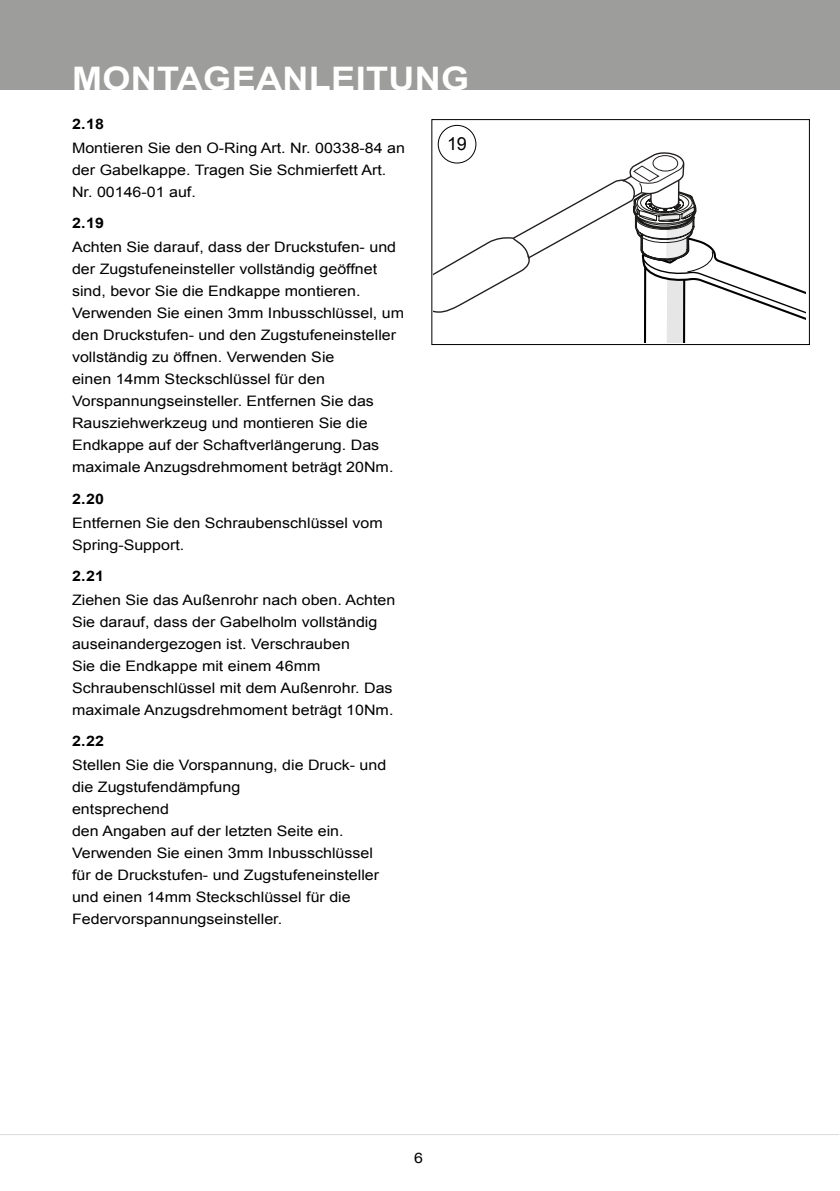
<style>
.page{position:relative;width:840px;height:1191px;background:#fff}
.page>*{position:absolute;margin:0;border:0;box-sizing:border-box;transform-origin:0 0}
.t1{font:700 32.4px "Arial";letter-spacing:.01em;color:#fff;scale:1.11 1}
.t2{font:18px "Arial";color:#000}
.t3{font:14.4px/22px "Arial";color:#000;scale:1.11 1}
.t4{font:700 14.4px "Arial";letter-spacing:.02em;color:#000;scale:1.11 1}
</style>
<div class="page">
<div style="left:0;top:0;width:839px;height:90px;background:#9d9d9c"></div>
<hr style="left:0;top:1134px;width:838px;height:1px;background:#dadada">
<div style="left:431px;top:119px;width:378px;height:226px;border:1px solid #000"></div>
<div style="left:437px;top:125px;width:39px;height:38px;border:1px solid #000;border-radius:50%"></div>
<svg style="left:433px;top:152px;width:371px;height:190px"></svg>
<h1 class="t1" style="left:72px;top:57px;width:359px">MONTAGEANLEITUNG</h1>
<p class="t4" style="left:72px;top:114px;width:30px">2.18</p>
<p class="t3" style="left:72px;top:137px;width:301px">Montieren Sie den O-Ring Art. Nr. 00338-84 an der Gabelkappe. Tragen Sie Schmierfett Art.<br>Nr. 00146-01 auf.</p>
<p class="t4" style="left:72px;top:213px;width:30px">2.19</p>
<p class="t3" style="left:72px;top:236px;width:300px">Achten Sie darauf, dass der Druckstufen- und der Zugstufeneinsteller vollständig geöffnet sind, bevor Sie die Endkappe montieren.<br>Verwenden Sie einen 3mm Inbusschlüssel, um den Druckstufen- und den Zugstufeneinsteller vollständig zu öffnen. Verwenden Sie<br>einen 14mm Steckschlüssel für den Vorspannungseinsteller. Entfernen Sie das Rausziehwerkzeug und montieren Sie die Endkappe auf der Schaftverlängerung. Das maximale Anzugsdrehmoment beträgt 20Nm.</p>
<p class="t4" style="left:72px;top:489px;width:30px">2.20</p>
<p class="t3" style="left:72px;top:512px;width:281px">Entfernen Sie den Schraubenschlüssel vom<br>Spring-Support.</p>
<p class="t4" style="left:72px;top:566px;width:30px">2.21</p>
<p class="t3" style="left:72px;top:589px;width:292px">Ziehen Sie das Außenrohr nach oben. Achten Sie darauf, dass der Gabelholm vollständig auseinandergezogen ist. Verschrauben<br>Sie die Endkappe mit einem 46mm Schraubenschlüssel mit dem Außenrohr. Das maximale Anzugsdrehmoment beträgt 10Nm.</p>
<p class="t4" style="left:72px;top:731px;width:30px">2.22</p>
<p class="t3" style="left:72px;top:754px;width:284px">Stellen Sie die Vorspannung, die Druck- und die Zugstufendämpfung<br>entsprechend<br>den Angaben auf der letzten Seite ein.<br>Verwenden Sie einen 3mm Inbusschlüssel für de Druckstufen- und Zugstufeneinsteller und einen 14mm Steckschlüssel für die Federvorspannungseinsteller.</p>
<p class="t2" style="left:447px;top:132px;width:21px">19</p>
<p class="t3" style="left:414px;top:1147px;width:10px">6</p>
</div>
